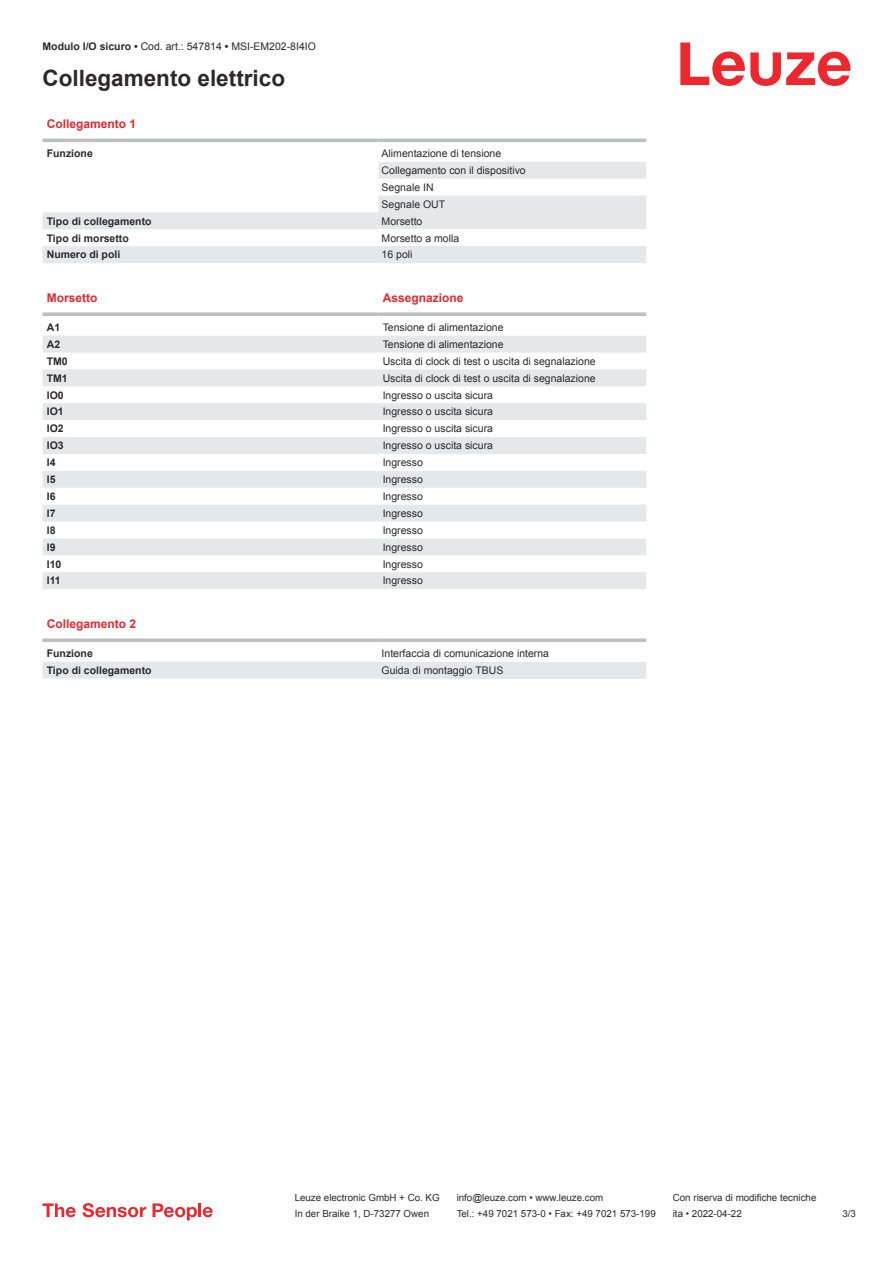
<style>
.page{position:relative;width:893px;height:1263px;background:#fff}
.page>*{position:absolute;margin:0;border:0;box-sizing:border-box;transform-origin:0 0}
.t1{font:700 22.5px "Arial";color:#2b292a}
.t2{font:700 12px "Arial";color:#db2a30}
.t3{font:10.5px/17px "Arial";color:#2b292a}
.t4{font:700 10.5px "Arial";color:#2b292a}
.t5{font:9.75px "Arial";color:#2b292a}
.s1{font-weight:700}
</style>
<div class="page">
<svg style="left:680px;top:43px;width:170px;height:43px"></svg>
<svg style="left:43px;top:138px;width:603px;height:1px"></svg>
<hr style="left:43px;top:139px;width:335px;height:3px;background:#bdbfc1">
<hr style="left:378px;top:139px;width:268px;height:3px;background:#bdbfc1">
<svg style="left:43px;top:162px;width:603px;height:101px"></svg>
<div style="left:378px;top:212px;width:268px;height:17px;background:#e6e7e9"></div>
<div style="left:378px;top:229px;width:268px;height:17px;background:#fff"></div>
<div style="left:378px;top:246px;width:268px;height:17px;background:#e6e7e9"></div>
<svg style="left:43px;top:336px;width:603px;height:253px;fill:#e6e7e9"></svg>
<svg style="left:43px;top:312px;width:335px;height:4px"></svg>
<svg style="left:378px;top:312px;width:268px;height:4px"></svg>
<div style="left:43px;top:662px;width:335px;height:16px;background:#e6e7e9"></div>
<svg style="left:43px;top:638px;width:335px;height:4px"></svg>
<svg style="left:378px;top:638px;width:268px;height:4px"></svg>
<div style="left:378px;top:662px;width:268px;height:16px;background:#e6e7e9"></div>
<svg style="left:43px;top:1203px;width:33px;height:14px"></svg>
<svg style="left:83px;top:1203px;width:63px;height:14px"></svg>
<svg style="left:153px;top:1203px;width:44px;height:17px"></svg>
<hr style="left:198px;top:1203px;width:3px;height:14px;background:#ed272d">
<svg style="left:203px;top:1207px;width:10px;height:10px"></svg>
<p class="t3" style="left:43px;top:39px;width:275px"><span class="s1">Modulo I/O sicuro •</span> Cod. art.: 547814 <span class="s1">•</span> MSI-EM202-8I4IO</p>
<h1 class="t1" style="left:43px;top:70px;width:244px">Collegamento elettrico</h1>
<p class="t2" style="left:47px;top:119px;width:91px">Collegamento 1</p>
<p class="t4" style="left:47px;top:149px;width:48px">Funzione</p>
<p class="t3" style="left:382px;top:146px;width:146px">Alimentazione di tensione<br>Collegamento con il dispositivo<br>Segnale IN<br>Segnale OUT</p>
<p class="t4" style="left:47px;top:217px;width:106px">Tipo di collegamento</p>
<p class="t3" style="left:382px;top:213px;width:42px">Morsetto</p>
<p class="t4" style="left:47px;top:234px;width:84px">Tipo di morsetto</p>
<p class="t3" style="left:382px;top:230px;width:79px">Morsetto a molla</p>
<p class="t4" style="left:47px;top:251px;width:75px">Numero di poli</p>
<p class="t3" style="left:382px;top:247px;width:32px">16 poli</p>
<p class="t2" style="left:47px;top:293px;width:52px">Morsetto</p>
<p class="t2" style="left:383px;top:293px;width:82px">Assegnazione</p>
<p class="t4" style="left:47px;top:323px;width:15px">A1</p>
<p class="t3" style="left:383px;top:320px;width:122px">Tensione di alimentazione</p>
<p class="t4" style="left:47px;top:340px;width:15px">A2</p>
<p class="t3" style="left:383px;top:337px;width:122px">Tensione di alimentazione</p>
<p class="t4" style="left:47px;top:357px;width:22px">TM0</p>
<p class="t3" style="left:383px;top:353px;width:215px">Uscita di clock di test o uscita di segnalazione</p>
<p class="t4" style="left:47px;top:374px;width:22px">TM1</p>
<p class="t3" style="left:383px;top:370px;width:215px">Uscita di clock di test o uscita di segnalazione</p>
<p class="t4" style="left:47px;top:391px;width:18px">IO0</p>
<p class="t3" style="left:383px;top:387px;width:112px">Ingresso o uscita sicura</p>
<p class="t4" style="left:47px;top:408px;width:18px">IO1</p>
<p class="t3" style="left:383px;top:404px;width:112px">Ingresso o uscita sicura</p>
<p class="t4" style="left:47px;top:425px;width:18px">IO2</p>
<p class="t3" style="left:383px;top:421px;width:112px">Ingresso o uscita sicura</p>
<p class="t4" style="left:47px;top:442px;width:18px">IO3</p>
<p class="t3" style="left:383px;top:438px;width:112px">Ingresso o uscita sicura</p>
<p class="t4" style="left:47px;top:458px;width:10px">I4</p>
<p class="t3" style="left:383px;top:455px;width:42px">Ingresso</p>
<p class="t4" style="left:47px;top:475px;width:10px">I5</p>
<p class="t3" style="left:383px;top:472px;width:42px">Ingresso</p>
<p class="t4" style="left:47px;top:492px;width:10px">I6</p>
<p class="t3" style="left:383px;top:489px;width:42px">Ingresso</p>
<p class="t4" style="left:47px;top:509px;width:10px">I7</p>
<p class="t3" style="left:383px;top:506px;width:42px">Ingresso</p>
<p class="t4" style="left:47px;top:526px;width:10px">I8</p>
<p class="t3" style="left:383px;top:522px;width:42px">Ingresso</p>
<p class="t4" style="left:47px;top:543px;width:10px">I9</p>
<p class="t3" style="left:383px;top:539px;width:42px">Ingresso</p>
<p class="t4" style="left:47px;top:560px;width:16px">I10</p>
<p class="t3" style="left:383px;top:556px;width:42px">Ingresso</p>
<p class="t4" style="left:47px;top:577px;width:16px">I11</p>
<p class="t3" style="left:383px;top:573px;width:42px">Ingresso</p>
<p class="t2" style="left:47px;top:619px;width:91px">Collegamento 2</p>
<p class="t4" style="left:47px;top:649px;width:48px">Funzione</p>
<p class="t3" style="left:382px;top:646px;width:169px">Interfaccia di comunicazione interna</p>
<p class="t4" style="left:47px;top:666px;width:106px">Tipo di collegamento</p>
<p class="t3" style="left:382px;top:663px;width:123px">Guida di montaggio TBUS</p>
<p class="t5" style="left:295px;top:1194px;width:146px">Leuze electronic GmbH + Co. KG</p>
<p class="t5" style="left:457px;top:1194px;width:148px">info@leuze.com • www.leuze.com</p>
<p class="t5" style="left:673px;top:1194px;width:145px">Con riserva di modifiche tecniche</p>
<p class="t5" style="left:295px;top:1210px;width:136px">In der Braike 1, D-73277 Owen</p>
<p class="t5" style="left:457px;top:1210px;width:201px">Tel.: +49 7021 573-0 • Fax: +49 7021 573-199</p>
<p class="t5" style="left:673px;top:1210px;width:70px">ita • 2022-04-22</p>
<p class="t5" style="left:842px;top:1210px;width:15px">3 /3</p>
</div>
